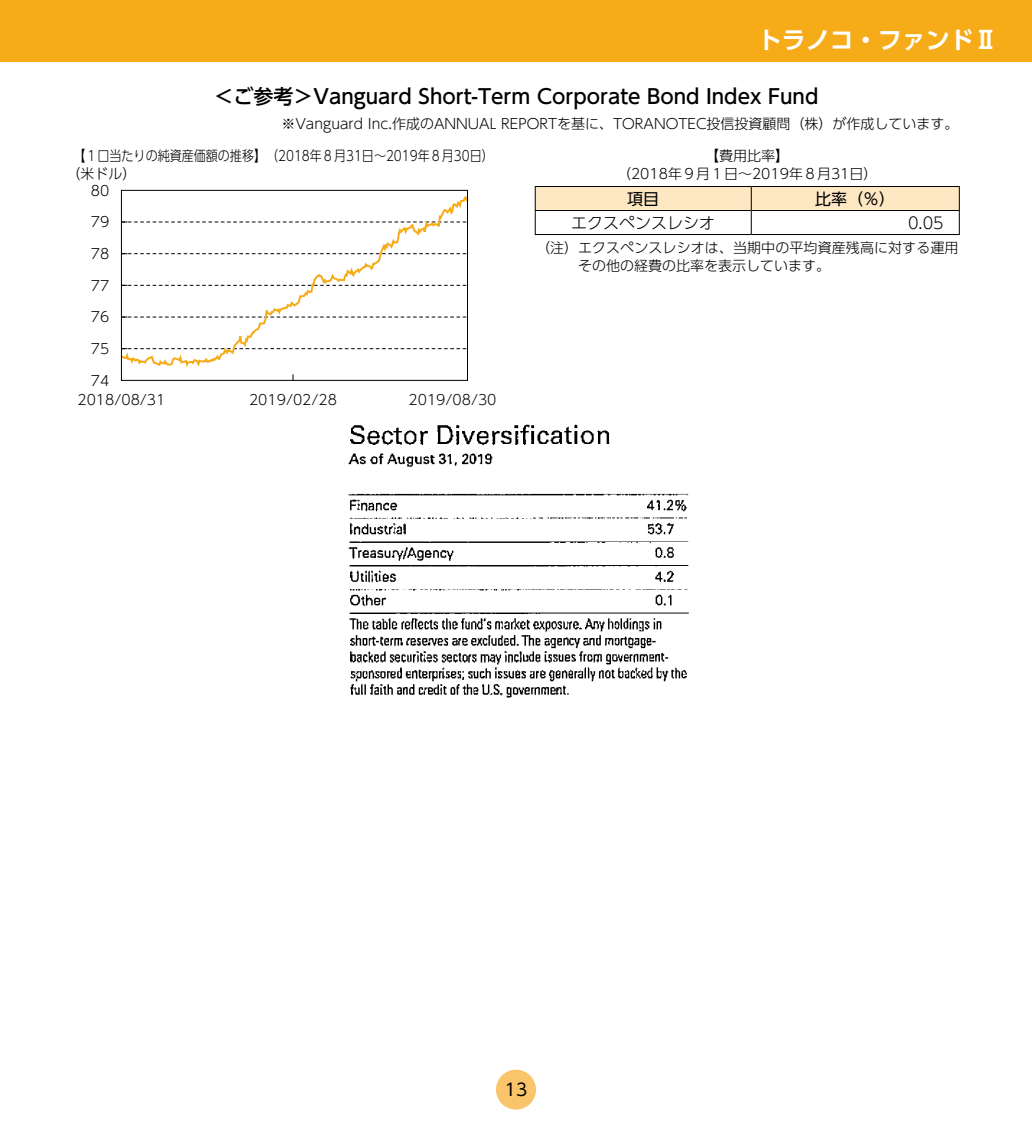
<style>
.page{position:relative;width:1032px;height:1134px;background:#fff}
.page>*{position:absolute;margin:0;border:0;box-sizing:border-box;transform-origin:0 0}
.t1{font:700 24px "UD Shin Go Pro De";color:#fff}
.t2{font:500 20px "UD Shin Go Pro";color:#000}
.t3{font:17px "UD Shin Go Pro";color:#000}
.t4{font:300 16px "UD Shin Go Pro";color:#000}
.t5{font:16px "UD Shin Go Pro";color:#000}
.t6{font:300 14px/18px "UD Shin Go Pro";color:#000;text-align:center}
.t7{font:300 14px "UD Shin Go Pro";color:#000;scale:.86 1}
</style>
<div class="page">
<div style="left:496px;top:1070px;width:40px;height:40px;background:#fac56a;border-radius:50%"></div>
<div style="left:0;top:0;width:1032px;height:61px;background:#f6ac19"></div>
<svg style="left:535px;top:186px;width:425px;height:48px"></svg>
<hr style="left:535px;top:234px;width:216px;height:1px;background:#000">
<hr style="left:751px;top:234px;width:209px;height:1px;background:#000">
<svg style="left:123px;top:195px;width:343px;height:172px"></svg>
<div style="left:121px;top:190px;width:347px;height:191px;border:1px solid #000"></div>
<img style="left:348px;top:424px;width:341px;height:274px">
<h1 class="t1" style="left:758px;top:20px;width:241px">トラノコ・ファンドⅡ</h1>
<h2 class="t2" style="left:214px;top:80px;width:606px">＜ご参考＞Vanguard Short-Term Corporate Bond Index Fund</h2>
<p class="t6" style="left:281px;top:114px;width:679px">※Vanguard Inc.作成のANNUAL REPORTを基に、TORANOTEC投信投資顧問（株）が作成しています。</p>
<p class="t7" style="left:73px;top:144px;width:490px">【１口当たりの純資産価額の推移】（2018年８月31日～2019年８月30日）</p>
<p class="t6" style="left:617px;top:146px;width:262px">【費用比率】<br>（2018年９月１日～2019年８月31日）</p>
<p class="t5" style="left:627px;top:186px;width:33px">項目</p>
<p class="t5" style="left:815px;top:186px;width:81px">比率（％）</p>
<p class="t4" style="left:571px;top:210px;width:145px">エクスペンスレシオ</p>
<p class="t4" style="left:908px;top:210px;width:37px">0.05</p>
<p class="t6" style="left:578px;top:238px;width:382px;text-align:left;text-indent:-42px">（注）エクスペンスレシオは、当期中の平均資産残高に対する運用その他の経費の比率を表示しています。</p>
<p class="t6" style="left:66px;top:164px;width:71px">（米ドル）</p>
<p class="t6" style="left:91px;top:181px;width:20px">80</p>
<p class="t6" style="left:91px;top:212px;width:20px">79</p>
<p class="t6" style="left:91px;top:244px;width:20px">78</p>
<p class="t6" style="left:91px;top:276px;width:20px">77</p>
<p class="t6" style="left:91px;top:307px;width:20px">76</p>
<p class="t6" style="left:91px;top:339px;width:20px">75</p>
<p class="t6" style="left:91px;top:371px;width:20px">74</p>
<p class="t6" style="left:77px;top:390px;width:89px">2018/08/31</p>
<p class="t6" style="left:249px;top:390px;width:89px">2019/02/28</p>
<p class="t6" style="left:409px;top:390px;width:89px">2019/08/30</p>
<p class="t3" style="left:505px;top:1076px;width:24px">13</p>
</div>
